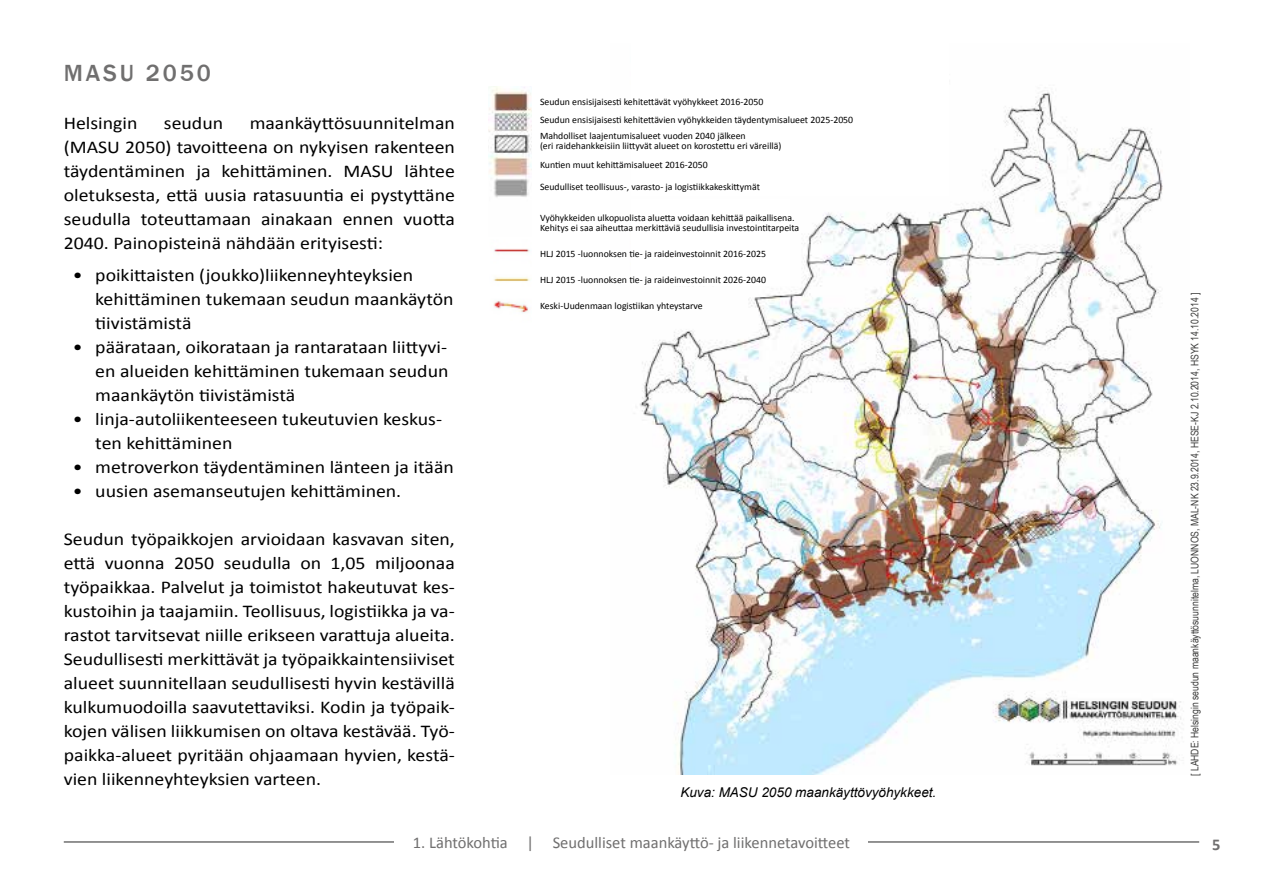
<style>
.page{position:relative;width:1263px;height:893px;background:#fff}
.page>*{position:absolute;margin:0;border:0;box-sizing:border-box;transform-origin:0 0}
.t1{font:500 24px "Franklin Gothic";letter-spacing:.12em;color:#706f6f}
.t2{font:18px/24px "Calibri";color:#000;text-align:justify;scale:1.1 1}
.t3{font:16.5px "Calibri";color:#706f6f}
.t4{font:700 16.5px "Calibri";color:#706f6f}
.t5{font:italic 13.5px "Arial";color:#000}
.t6{font:10.5px "Arial Narrow";color:#3c3c3b}
.t7{font:9.75px/9.8px "Calibri";color:#000}
.s1{color:#fff}
</style>
<div class="page">
<img style="left:640px;top:87px;width:543px;height:688px">
<div style="left:631px;top:44px;width:318px;height:152px;background:#fff"></div>
<div style="left:631px;top:199px;width:159px;height:87px;background:#fff"></div>
<img style="left:489px;top:87px;width:42px;height:110px">
<img style="left:493px;top:249px;width:37px;height:64px">
<hr style="left:64px;top:841px;width:1135px;height:2px;background:#706f6f">
<div style="left:395px;top:836px;width:473px;height:12px;background:#fff"></div>
<h1 class="t1" style="left:64px;top:58px;width:148px">MASU 2050</h1>
<p class="t2" style="left:64px;top:111px;width:68px">Helsingin</p>
<p class="t2" style="left:164px;top:111px;width:55px">seudun</p>
<p class="t2" style="left:64px;top:111px;width:357px;text-indent:186px">maankäyttösuunnitelman (MASU 2050) tavoitteena on nykyisen rakenteen täydentäminen ja kehittäminen. MASU lähtee oletuksesta, että uusia ratasuuntia ei pystyttäne seudulla toteuttamaan ainakaan ennen vuotta 2040. Painopisteinä nähdään erityisesti:</p>
<p class="t2" style="left:95px;top:263px;width:327px;text-align:left;text-indent:-22px">• poikittaisten (joukko)liikenneyhteyksien kehittäminen tukemaan seudun maankäytön tiivistämistä</p>
<p class="t2" style="left:95px;top:335px;width:323px;text-indent:-22px">• päärataan, oikorataan ja rantarataan liittyvi&shy;en alueiden kehittäminen tukemaan seudun maankäytön tiivistämistä</p>
<p class="t2" style="left:95px;top:407px;width:317px;text-indent:-22px">• linja-autoliikenteeseen tukeutuvien keskus&shy;ten kehittäminen</p>
<p class="t2" style="left:73px;top:455px;width:348px">• metroverkon täydentäminen länteen ja itään</p>
<p class="t2" style="left:73px;top:479px;width:300px">• uusien asemanseutujen kehittäminen.</p>
<p class="t2" style="left:64px;top:527px;width:357px">Seudun työpaikkojen arvioidaan kasvavan siten, että vuonna 2050 seudulla on 1,05 miljoonaa työpaikkaa. Palvelut ja toimistot hakeutuvat kes&shy;kustoihin ja taajamiin. Teollisuus, logistiikka ja va&shy;rastot tarvitsevat niille erikseen varattuja alueita.<br>Seudullisesti merkittävät ja työpaikkaintensiiviset alueet suunnitellaan seudullisesti hyvin kestävillä kulkumuodoilla saavutettaviksi. Kodin ja työpaik&shy;kojen välisen liikkumisen on oltava kestävää. Työ&shy;paikka-alueet pyritään ohjaamaan hyvien, kestä&shy;vien liikenneyhteyksien varteen.</p>
<p class="t7" style="left:540px;top:92px;width:315px;line-height:18px">Seudun ensisijaisesti kehitettävät vyöhykkeet 2016-2050<br>Seudun ensisijaisesti kehitettävien vyöhykkeiden täydentymisalueet 2025-2050</p>
<p class="t7" style="left:540px;top:131px;width:243px">Mahdolliset laajentumisalueet vuoden 2040 jälkeen<br>(eri raidehankkeisiin liittyvät alueet on korostettu eri väreillä)</p>
<p class="t7" style="left:540px;top:154px;width:221px;line-height:21.3px">Kuntien muut kehittämisalueet 2016-2050<br>Seudulliset teollisuus-, varasto- ja logistiikkakeskittymät</p>
<p class="t7" style="left:540px;top:213px;width:261px">Vyöhykkeiden ulkopuolista aluetta voidaan kehittää paikallisena.<br>Kehitys ei saa aiheuttaa merkittäviä seudullisia investointitarpeita</p>
<p class="t7" style="left:540px;top:249px;width:227px">HLJ 2015 -luonnoksen tie- ja raideinvestoinnit 2016-2025</p>
<p class="t7" style="left:540px;top:275px;width:227px">HLJ 2015 -luonnoksen tie- ja raideinvestoinnit 2026-2040</p>
<p class="t7" style="left:540px;top:301px;width:164px">Keski-Uudenmaan logistiikan yhteystarve</p>
<p class="t5" style="left:680px;top:784px;width:257px">Kuva: MASU 2050 maankäyttövyöhykkeet.</p>
<p class="t3" style="left:396px;top:832px;width:471px"><span class="s1">__</span>1. Lähtökohtia | Seudulliset maankäyttö- ja liikennetavoitteet<span class="s1">__</span></p>
<p class="t6" style="left:1187px;top:776px;width:485px;rotate:-90deg">[ LÄHDE: Helsingin seudun maankäyttösuunnitelma, LUONNOS, MAL-NK 23.9.2014, HESE-KJ 2.10.2014, HSYK 14.10.2014 ]</p>
<p class="t4" style="left:1212px;top:834px;width:10px">5</p>
</div>
